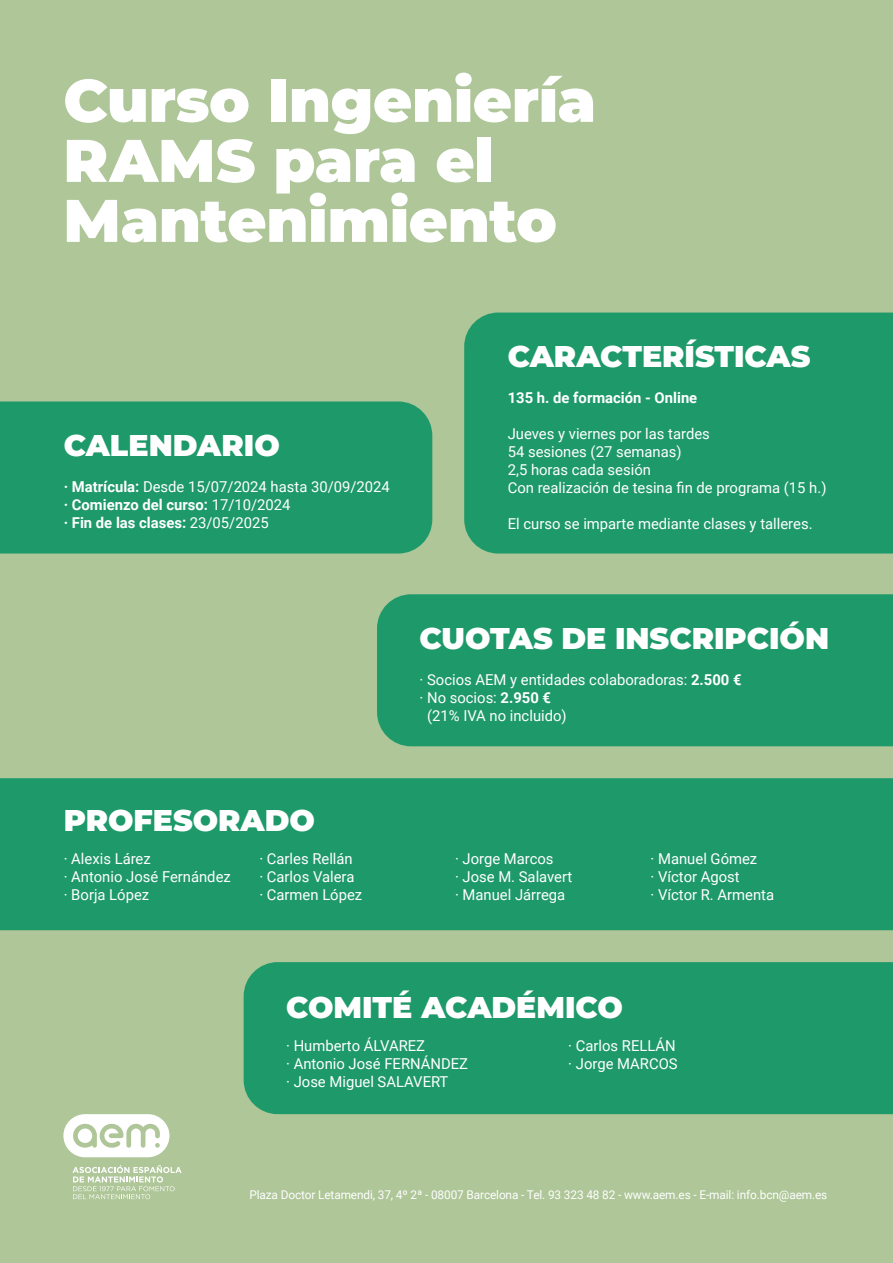
<style>
.page{position:relative;width:893px;height:1263px;background:#aec698}
.page>*{position:absolute;margin:0;border:0;box-sizing:border-box;transform-origin:0 0}
.t1{font:900 60px/60px "Montserrat";letter-spacing:-.005em;color:#fff}
.t2{font:900 30px "Montserrat";color:#fff}
.t3{font:15px/18px "Roboto";color:#fff}
.t4{font:700 15px "Roboto";color:#fff}
.t5{font:12px "Roboto";letter-spacing:-.01em;color:#fff}
.s1{font-weight:700}
.s2{font-weight:400}
</style>
<div class="page">
<svg style="left:63px;top:1114px;width:106px;height:43px"></svg>
<svg style="left:73px;top:1165px;width:109px;height:34px"></svg>
<div style="left:464px;top:313px;width:429px;height:240px;background:#1e996a"></div>
<div style="left:244px;top:962px;width:649px;height:152px;background:#1e996a"></div>
<div style="left:0;top:778px;width:893px;height:152px;background:#1e996a"></div>
<div style="left:0;top:401px;width:432px;height:152px;background:#1e996a"></div>
<div style="left:377px;top:594px;width:516px;height:152px;background:#1e996a"></div>
<p class="t1" style="left:63px;top:67px;width:534px">Curso Ingeniería<br>RAMS para el<br>Mantenimiento</p>
<p class="t2" style="left:64px;top:423px;width:217px">CALENDARIO</p>
<p class="t3" style="left:64px;top:477px;width:328px"><span class="s1">· Matrícula:</span> Desde 15/07/2024 hasta 30/09/2024</p>
<p class="t4" style="left:64px;top:494px;width:228px">· Comienzo del curso: <span class="s2">17/10/2024</span></p>
<p class="t4" style="left:64px;top:512px;width:206px">· Fin de las clases: <span class="s2">23/05/2025</span></p>
<p class="t2" style="left:508px;top:333px;width:304px">CARACTERÍSTICAS</p>
<p class="t4" style="left:508px;top:387px;width:191px">135 h. de formación - Online</p>
<p class="t3" style="left:508px;top:424px;width:204px">Jueves y viernes por las tardes</p>
<p class="t3" style="left:508px;top:442px;width:175px">54 sesiones (27 semanas)<br>2,5 horas cada sesión</p>
<p class="t3" style="left:508px;top:478px;width:320px">Con realización de tesina fin de programa (15 h.)</p>
<p class="t3" style="left:508px;top:514px;width:306px">El curso se imparte mediante clases y talleres.</p>
<p class="t2" style="left:64px;top:798px;width:253px">PROFESORADO</p>
<p class="t3" style="left:64px;top:849px;width:89px">· Alexis Lárez</p>
<p class="t3" style="left:64px;top:867px;width:169px">· Antonio José Fernández</p>
<p class="t3" style="left:64px;top:885px;width:87px">· Borja López</p>
<p class="t3" style="left:259px;top:849px;width:95px">· Carles Rellán</p>
<p class="t3" style="left:259px;top:867px;width:97px">· Carlos Valera</p>
<p class="t3" style="left:259px;top:885px;width:104px">· Carmen López</p>
<p class="t2" style="left:420px;top:616px;width:411px">CUOTAS DE INSCRIPCIÓN</p>
<p class="t3" style="left:420px;top:670px;width:324px">· Socios AEM y entidades colaboradoras: <span class="s1">2.500 €</span></p>
<p class="t3" style="left:427px;top:688px;width:141px;text-indent:-8px">· No socios: <span class="s1">2.950 € </span>(21% IVA no incluido)</p>
<p class="t3" style="left:455px;top:849px;width:100px">· Jorge Marcos</p>
<p class="t3" style="left:455px;top:867px;width:119px">· Jose M. Salavert</p>
<p class="t3" style="left:455px;top:885px;width:112px">· Manuel Járrega</p>
<p class="t3" style="left:651px;top:849px;width:108px">· Manuel Gómez</p>
<p class="t3" style="left:651px;top:867px;width:91px">· Víctor Agost</p>
<p class="t3" style="left:651px;top:885px;width:125px">· Víctor R. Armenta</p>
<p class="t2" style="left:286px;top:985px;width:338px">COMITÉ ACADÉMICO</p>
<p class="t3" style="left:286px;top:1036px;width:140px">· Humberto ÁLVAREZ</p>
<p class="t3" style="left:286px;top:1054px;width:183px">· Antonio José FERNÁNDEZ</p>
<p class="t3" style="left:286px;top:1072px;width:164px">· Jose Miguel SALAVERT</p>
<p class="t3" style="left:568px;top:1036px;width:109px">· Carlos RELLÁN</p>
<p class="t3" style="left:568px;top:1054px;width:111px">· Jorge MARCOS</p>
<p class="t5" style="left:249px;top:1186px;width:579px">Plaza Doctor Letamendi, 37, 4º 2ª - 08007 Barcelona - Tel. 93 323 48 82 - www.aem.es - E-mail: info.bcn@aem.es</p>
</div>
